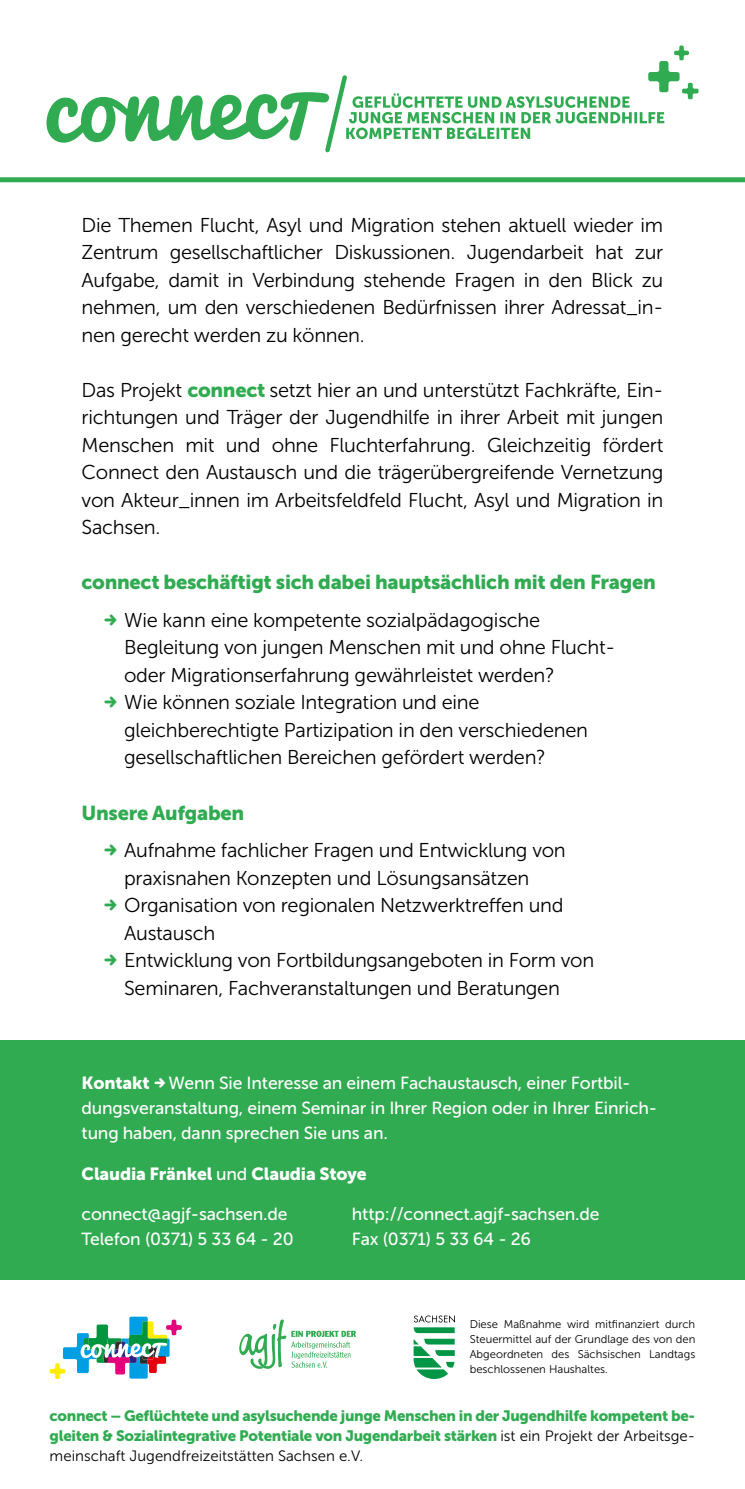
<style>
.page{position:relative;width:745px;height:1489px;background:#fff}
.page>*{position:absolute;margin:0;border:0;box-sizing:border-box;transform-origin:0 0}
.t1{font:20px/27.5px "Museo Sans 300";letter-spacing:-.015em;color:#000;text-align:justify}
.t2{font:20px "Museo Sans 900";letter-spacing:-.015em;color:#30ab51}
.t3{font:17.5px/25px "Museo Sans 500";letter-spacing:-.01em;color:#fff}
.t4{font:17.5px "Museo Sans 900";letter-spacing:-.01em;color:#fff}
.t5{font:15px/20px "Museo Sans 900";letter-spacing:-.02em;color:#30ab51}
.t6{font:15px "Museo Sans 300";color:#000}
.t7{font:11.25px/15px "Museo Sans 300";color:#000;text-align:justify}
.s1{font-family:"Museo Sans 900";color:#30ab51}
.s2{color:#30ab51}
.s3{font-family:"Museo Sans 900"}
.s4{font-family:"Museo Sans 500"}
.s5{font-family:"Museo Sans 300";color:#000}
</style>
<div class="page">
<div style="left:0;top:1040px;width:744px;height:239px;background:#30ab51"></div>
<div style="left:0;top:177px;width:744px;height:5px;background:#30ab51"></div>
<svg style="left:46px;top:45px;width:652px;height:108px"></svg>
<svg style="left:239px;top:1319px;width:117px;height:50px"></svg>
<svg style="left:50px;top:1316px;width:132px;height:62px"></svg>
<svg style="left:413px;top:1338px;width:41px;height:40px"></svg>
<svg style="left:413px;top:1315px;width:41px;height:17px"></svg>
<p class="t1" style="left:81px;top:211px;width:583px">Die Themen Flucht, Asyl und Migration stehen aktuell wieder im Zentrum gesellschaftlicher Diskussionen. Jugendarbeit hat zur Aufgabe, damit in Verbindung stehende Fragen in den Blick zu nehmen, um den verschiedenen Bedürfnissen ihrer Adressat_in&shy;nen gerecht werden zu können.</p>
<p class="t1" style="left:81px;top:376px;width:583px">Das Projekt <span class="s1">connect</span> setzt hier an und unterstützt Fachkräfte, Ein&shy;richtungen und Träger der Jugendhilfe in ihrer Arbeit mit jungen Menschen mit und ohne Fluchterfahrung. Gleichzeitig fördert Connect den Austausch und die trägerübergreifende Vernetzung von Akteur_innen im Arbeitsfeldfeld Flucht, Asyl und Migration in Sachsen.</p>
<p class="t2" style="left:81px;top:571px;width:575px">connect beschäftigt sich dabei hauptsächlich mit den Fragen</p>
<p class="t1" style="left:103px;top:606px;width:438px"><span class="s2">➜</span> Wie kann eine kompetente sozialpädagogische</p>
<p class="t1" style="left:124px;top:634px;width:492px">Begleitung von jungen Menschen mit und ohne Flucht-</p>
<p class="t1" style="left:124px;top:661px;width:432px">oder Migrationserfahrung gewährleistet werden?</p>
<p class="t1" style="left:103px;top:689px;width:378px"><span class="s2">➜</span> Wie können soziale Integration und eine</p>
<p class="t1" style="left:124px;top:716px;width:465px">gleichberechtigte Partizipation in den verschiedenen</p>
<p class="t1" style="left:124px;top:744px;width:423px">gesellschaftlichen Bereichen gefördert werden?</p>
<p class="t2" style="left:81px;top:801px;width:164px">Unsere Aufgaben</p>
<p class="t1" style="left:103px;top:836px;width:464px"><span class="s2">➜</span> Aufnahme fachlicher Fragen und Entwicklung von</p>
<p class="t1" style="left:124px;top:864px;width:406px">praxisnahen Konzepten und Lösungsansätzen</p>
<p class="t1" style="left:103px;top:891px;width:462px"><span class="s2">➜</span> Organisation von regionalen Netzwerktreffen und</p>
<p class="t1" style="left:124px;top:919px;width:93px">Austausch</p>
<p class="t1" style="left:103px;top:946px;width:492px"><span class="s2">➜</span> Entwicklung von Fortbildungsangeboten in Form von</p>
<p class="t1" style="left:124px;top:974px;width:437px">Seminaren, Fachveranstaltungen und Beratungen</p>
<p class="t3" style="left:81px;top:1070px;width:576px"><span class="s3">Kontakt</span> ➜ Wenn Sie Interesse an einem Fachaustausch, einer Fortbil&shy;dungsveranstaltung, einem Seminar in Ihrer Region oder in Ihrer Einrich&shy;tung haben, dann sprechen Sie uns an.</p>
<p class="t4" style="left:81px;top:1163px;width:286px">Claudia Fränkel <span class="s4">und</span> Claudia Stoye</p>
<p class="t3" style="left:81px;top:1200px;width:207px">connect@agjf-sachsen.de</p>
<p class="t3" style="left:352px;top:1200px;width:249px">http://connect.agjf-sachsen.de</p>
<p class="t3" style="left:81px;top:1225px;width:213px">Telefon (0371) 5 33 64 - 20</p>
<p class="t3" style="left:352px;top:1225px;width:180px">Fax (0371) 5 33 64 - 26</p>
<p class="t7" style="left:469px;top:1316px;width:227px">Diese Maßnahme wird mitfinanziert durch Steuermittel auf der Grundlage des von den Abgeordneten des Sächsischen Landtags beschlossenen Haushaltes.</p>
<p class="t5" style="left:50px;top:1405px;width:646px">connect – Geflüchtete und asylsuchende junge Menschen in der Jugendhilfe kompetent be&shy;gleiten &amp; Sozialintegrative Potentiale von Jugendarbeit stärken <span class="s5">ist ein Projekt der Arbeitsge-</span></p>
<p class="t6" style="left:50px;top:1447px;width:315px">meinschaft Jugendfreizeitstätten Sachsen e. V.</p>
</div>
